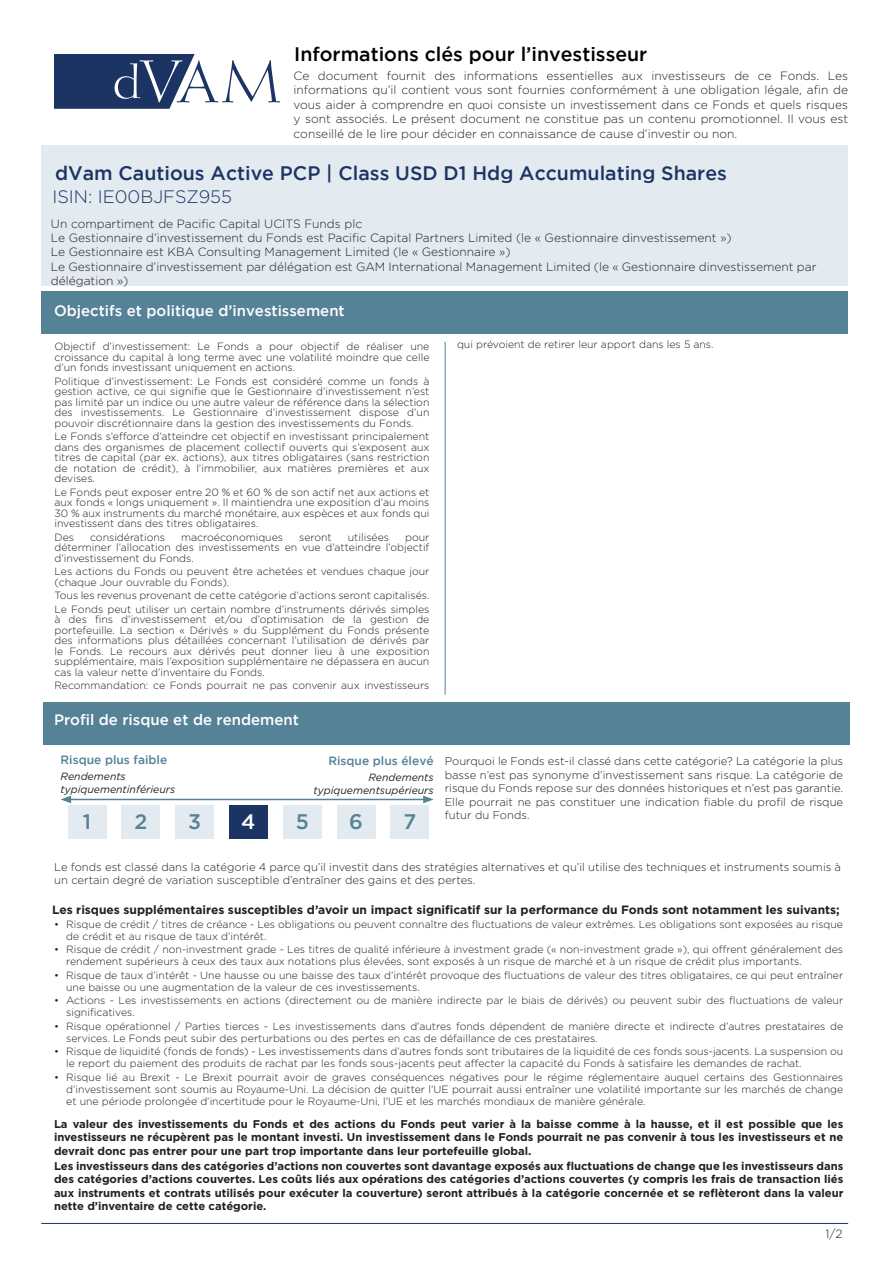
<style>
.page{position:relative;width:893px;height:1263px;background:#fff}
.page>*{position:absolute;margin:0;border:0;box-sizing:border-box;transform-origin:0 0}
.t1{font:500 21px "Gotham";color:#558297}
.t2{font:500 21px "Gotham";color:#fff}
.t3{font:500 19.5px "Gotham";color:#1b3463}
.t4{font:500 19.5px "Gotham";color:#000}
.t5{font:300 18px "Gotham";color:#1b3463}
.t6{font:500 15px "Gotham";color:#fff}
.t7{font:300 12px/14.4px "Gotham";color:#231f20;text-align:justify}
.t8{font:700 12px "Gotham";color:#231f20}
.t9{font:500 12px "Gotham";color:#528296}
.t10{font:700 11.25px/13.5px "Gotham";color:#231f20;text-align:justify}
.t11{font:300 11.25px/13.5px "Gotham";color:#231f20;text-align:justify}
.t12{font:300 10.5px/10.5px "Gotham";color:#231f20;text-align:justify}
.t13{font:italic 10.5px/12.6px "Gotham";color:#231f20}
</style>
<div class="page">
<div style="left:41px;top:145px;width:807px;height:141px;background:#e3eaf0"></div>
<div style="left:43px;top:702px;width:806px;height:42px;background:#558297"></div>
<hr style="left:41px;top:1223px;width:807px;height:1px;background:#1b3463">
<svg style="left:54px;top:54px;width:226px;height:55px"></svg>
<div style="left:41px;top:292px;width:807px;height:42px;background:#558297"></div>
<hr style="left:445px;top:342px;width:1px;height:352px;background:#528296">
<div style="left:68px;top:805px;width:38px;height:34px;background:#e3eaf0"></div>
<div style="left:122px;top:805px;width:38px;height:34px;background:#e3eaf0"></div>
<div style="left:176px;top:805px;width:38px;height:34px;background:#e3eaf0"></div>
<div style="left:229px;top:805px;width:39px;height:34px;background:#1b3463"></div>
<div style="left:283px;top:805px;width:38px;height:34px;background:#e3eaf0"></div>
<div style="left:337px;top:805px;width:38px;height:34px;background:#e3eaf0"></div>
<div style="left:391px;top:805px;width:38px;height:34px;background:#e3eaf0"></div>
<hr style="left:69px;top:799px;width:356px;height:1px;background:#528296">
<svg style="left:61px;top:796px;width:10px;height:7px"></svg>
<svg style="left:423px;top:796px;width:11px;height:7px"></svg>
<p class="t4" style="left:294px;top:43px;width:355px">Informations clés pour l’investisseur</p>
<p class="t7" style="left:294px;top:68px;width:556px">Ce document fournit des informations essentielles aux investisseurs de ce Fonds. Les informations qu’il contient vous sont fournies conformément à une obligation légale, afin de vous aider à comprendre en quoi consiste un investissement dans ce Fonds et quels risques y sont associés. Le présent document ne constitue pas un contenu promotionnel. Il vous est conseillé de le lire pour décider en connaissance de cause d’investir ou non.</p>
<p class="t3" style="left:55px;top:162px;width:673px">dVam Cautious Active PCP | Class USD D1 Hdg Accumulating Shares</p>
<p class="t5" style="left:52px;top:186px;width:181px">ISIN: IE00BJFSZ955</p>
<p class="t7" style="left:51px;top:216px;width:313px">Un compartiment de Pacific Capital UCITS Funds plc</p>
<p class="t7" style="left:51px;top:230px;width:682px">Le Gestionnaire d’investissement du Fonds est Pacific Capital Partners Limited (le « Gestionnaire dinvestissement »)</p>
<p class="t7" style="left:51px;top:245px;width:461px">Le Gestionnaire est KBA Consulting Management Limited (le « Gestionnaire »)</p>
<p class="t7" style="left:51px;top:259px;width:767px">Le Gestionnaire d’investissement par délégation est GAM International Management Limited (le « Gestionnaire dinvestissement par délégation »)</p>
<p class="t6" style="left:54px;top:302px;width:292px">Objectifs et politique d’investissement</p>
<p class="t12" style="left:54px;top:341px;width:376px">Objectif d’investissement: Le Fonds a pour objectif de réaliser une croissance du capital à long terme avec une volatilité moindre que celle d’un fonds investissant uniquement en actions.</p>
<p class="t12" style="left:54px;top:375px;width:376px">Politique d’investissement: Le Fonds est considéré comme un fonds à gestion active, ce qui signifie que le Gestionnaire d’investissement n’est pas limité par un indice ou une autre valeur de référence dans la sélection des investissements. Le Gestionnaire d’investissement dispose d’un pouvoir discrétionnaire dans la gestion des investissements du Fonds.</p>
<p class="t12" style="left:54px;top:431px;width:376px">Le Fonds s’efforce d’atteindre cet objectif en investissant principalement dans des organismes de placement collectif ouverts qui s’exposent aux titres de capital (par ex. actions), aux titres obligataires (sans restriction de notation de crédit), à l’immobilier, aux matières premières et aux devises.</p>
<p class="t12" style="left:54px;top:486px;width:376px">Le Fonds peut exposer entre 20 % et 60 % de son actif net aux actions et aux fonds « longs uniquement ». Il maintiendra une exposition d’au moins 30 % aux instruments du marché monétaire, aux espèces et aux fonds qui investissent dans des titres obligataires.</p>
<p class="t12" style="left:54px;top:531px;width:21px">Des</p>
<p class="t12" style="left:90px;top:531px;width:76px">considérations</p>
<p class="t12" style="left:181px;top:531px;width:103px">macroéconomiques</p>
<p class="t12" style="left:299px;top:531px;width:34px">seront</p>
<p class="t12" style="left:348px;top:531px;width:43px">utilisées</p>
<p class="t12" style="left:54px;top:531px;width:376px;text-indent:351px">pour déterminer l’allocation des investissements en vue d’atteindre l’objectif d’investissement du Fonds.</p>
<p class="t12" style="left:54px;top:566px;width:376px">Les actions du Fonds ou peuvent être achetées et vendues chaque jour (chaque Jour ouvrable du Fonds).</p>
<p class="t12" style="left:54px;top:590px;width:376px">Tous les revenus provenant de cette catégorie d’actions seront capitalisés.</p>
<p class="t12" style="left:54px;top:603px;width:376px">Le Fonds peut utiliser un certain nombre d’instruments dérivés simples à des fins d’investissement et/ou d’optimisation de la gestion de portefeuille. La section « Dérivés » du Supplément du Fonds présente des informations plus détaillées concernant l’utilisation de dérivés par le Fonds. Le recours aux dérivés peut donner lieu à une exposition supplémentaire, mais l’exposition supplémentaire ne dépassera en aucun cas la valeur nette d’inventaire du Fonds.</p>
<p class="t12" style="left:54px;top:680px;width:376px">Recommandation: ce Fonds pourrait ne pas convenir aux investisseurs</p>
<p class="t6" style="left:54px;top:711px;width:247px">Profil de risque et de rendement</p>
<p class="t9" style="left:61px;top:753px;width:108px">Risque plus faible</p>
<p class="t9" style="left:328px;top:754px;width:107px">Risque plus élevé</p>
<p class="t13" style="left:61px;top:770px;width:116px">Rendements typiquementinférieurs</p>
<p class="t13" style="left:314px;top:771px;width:122px;text-align:right">Rendements typiquementsupérieurs</p>
<p class="t1" style="left:83px;top:810px;width:10px">1</p>
<p class="t1" style="left:134px;top:810px;width:14px">2</p>
<p class="t1" style="left:188px;top:810px;width:14px">3</p>
<p class="t2" style="left:241px;top:810px;width:16px">4</p>
<p class="t1" style="left:296px;top:810px;width:15px">5</p>
<p class="t1" style="left:349px;top:810px;width:15px">6</p>
<p class="t1" style="left:403px;top:810px;width:14px">7</p>
<p class="t12" style="left:457px;top:339px;width:258px">qui prévoient de retirer leur apport dans les 5 ans.</p>
<p class="t11" style="left:445px;top:754px;width:400px">Pourquoi le Fonds est-il classé dans cette catégorie? La catégorie la plus basse n’est pas synonyme d’investissement sans risque. La catégorie de risque du Fonds repose sur des données historiques et n’est pas garantie.<br>Elle pourrait ne pas constituer une indication fiable du profil de risque futur du Fonds.</p>
<p class="t11" style="left:54px;top:860px;width:788px">Le fonds est classé dans la catégorie 4 parce qu’il investit dans des stratégies alternatives et qu’il utilise des techniques et instruments soumis à un certain degré de variation susceptible d’entraîner des gains et des pertes.</p>
<p class="t8" style="left:52px;top:903px;width:789px">Les risques supplémentaires susceptibles d’avoir un impact significatif sur la performance du Fonds sont notamment les suivants;</p>
<p class="t12" style="left:66px;top:918px;width:778px;line-height:12px;text-indent:-12px">• Risque de crédit / titres de créance - Les obligations ou peuvent connaître des fluctuations de valeur extrêmes. Les obligations sont exposées au risque de crédit et au risque de taux d’intérêt.</p>
<p class="t12" style="left:66px;top:943px;width:778px;line-height:12px;text-indent:-12px">• Risque de crédit / non-investment grade - Les titres de qualité inférieure à investment grade (« non-investment grade »), qui offrent généralement des rendement supérieurs à ceux des taux aux notations plus élevées, sont exposés à un risque de marché et à un risque de crédit plus importants.</p>
<p class="t12" style="left:66px;top:969px;width:778px;line-height:12px;text-indent:-12px">• Risque de taux d’intérêt - Une hausse ou une baisse des taux d’intérêt provoque des fluctuations de valeur des titres obligataires, ce qui peut entraîner une baisse ou une augmentation de la valeur de ces investissements.</p>
<p class="t12" style="left:66px;top:994px;width:778px;line-height:12px;text-indent:-12px">• Actions - Les investissements en actions (directement ou de manière indirecte par le biais de dérivés) ou peuvent subir des fluctuations de valeur significatives.</p>
<p class="t12" style="left:66px;top:1020px;width:778px;line-height:12px;text-indent:-12px">• Risque opérationnel / Parties tierces - Les investissements dans d’autres fonds dépendent de manière directe et indirecte d’autres prestataires de services. Le Fonds peut subir des perturbations ou des pertes en cas de défaillance de ces prestataires.</p>
<p class="t12" style="left:66px;top:1045px;width:778px;line-height:12px;text-indent:-12px">• Risque de liquidité (fonds de fonds) - Les investissements dans d’autres fonds sont tributaires de la liquidité de ces fonds sous-jacents. La suspension ou le report du paiement des produits de rachat par les fonds sous-jacents peut affecter la capacité du Fonds à satisfaire les demandes de rachat.</p>
<p class="t12" style="left:66px;top:1071px;width:778px;line-height:12px;text-indent:-12px">• Risque lié au Brexit - Le Brexit pourrait avoir de graves conséquences négatives pour le régime réglementaire auquel certains des Gestionnaires d’investissement sont soumis au Royaume-Uni. La décision de quitter l’UE pourrait aussi entraîner une volatilité importante sur les marchés de change et une période prolongée d’incertitude pour le Royaume-Uni, l’UE et les marchés mondiaux de manière générale.</p>
<p class="t10" style="left:54px;top:1116px;width:791px">La valeur des investissements du Fonds et des actions du Fonds peut varier à la baisse comme à la hausse, et il est possible que les investisseurs ne récupèrent pas le montant investi. Un investissement dans le Fonds pourrait ne pas convenir à tous les investisseurs et ne devrait donc pas entrer pour une part trop importante dans leur portefeuille global.</p>
<p class="t10" style="left:54px;top:1158px;width:791px">Les investisseurs dans des catégories d’actions non couvertes sont davantage exposés aux fluctuations de change que les investisseurs dans des catégories d’actions couvertes. Les coûts liés aux opérations des catégories d’actions couvertes (y compris les frais de transaction liés aux instruments et contrats utilisés pour exécuter la couverture) seront attribués à la catégorie concernée et se reflèteront dans la valeur nette d’inventaire de cette catégorie.</p>
<p class="t7" style="left:826px;top:1226px;width:18px">1/2</p>
</div>
